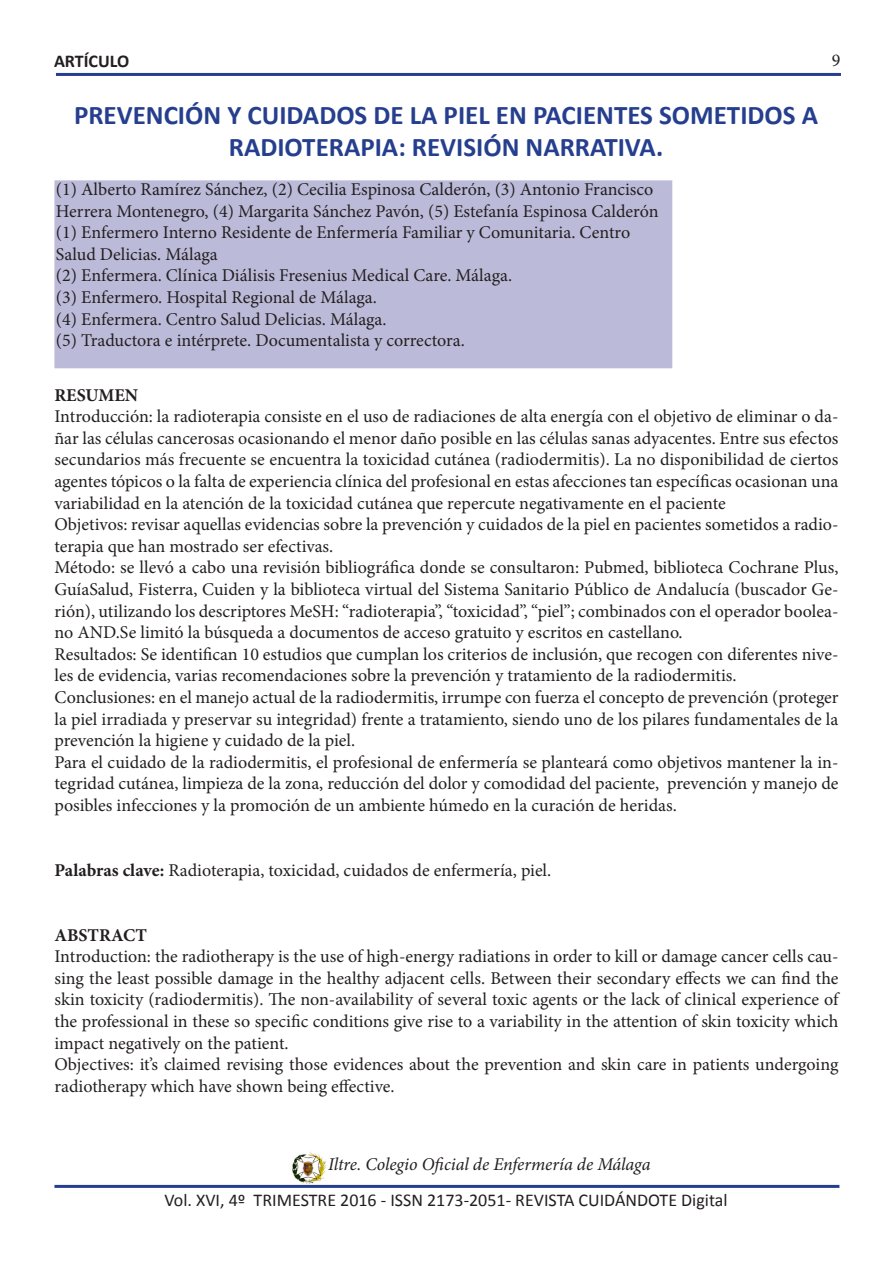
<style>
.page{position:relative;width:893px;height:1263px;background:#fff}
.page>*{position:absolute;margin:0;border:0;box-sizing:border-box;transform-origin:0 0}
.t1{font:700 27px/32.4px "Calibri";color:#253f8e;text-align:center}
.t2{font:18px/21.6px "Minion Pro";color:#231f20}
.t3{font:18px "Calibri";color:#231f20}
.t4{font:italic 18px "Minion Pro";letter-spacing:-.005em;color:#231f20}
.t5{font:700 18px "Minion Pro";color:#231f20}
.t6{font:700 18px "Calibri";color:#231f20}
.s1{font-weight:700}
</style>
<div class="page">
<img style="left:290px;top:1152px;width:37px;height:33px">
<hr style="left:54px;top:1185px;width:785px;height:3px;background:#253f8e">
<div style="left:55px;top:181px;width:617px;height:187px;background:#bbbbd9"></div>
<div style="left:54px;top:180px;width:618px;height:188px;border:2px solid #bbbbd9"></div>
<hr style="left:56px;top:73px;width:785px;height:3px;background:#253f8e">
<p class="t6" style="left:54px;top:49px;width:77px">ARTÍCULO</p>
<p class="t2" style="left:832px;top:50px;width:10px">9</p>
<p class="t1" style="left:74px;top:99px;width:745px">PREVENCIÓN Y CUIDADOS DE LA PIEL EN PACIENTES SOMETIDOS A<br>RADIOTERAPIA: REVISIÓN NARRATIVA.</p>
<p class="t2" style="left:56px;top:178px;width:604px">(1) Alberto Ramírez Sánchez, (2) Cecilia Espinosa Calderón, (3) Antonio Francisco<br>Herrera Montenegro, (4) Margarita Sánchez Pavón, (5) Estefanía Espinosa Calderón</p>
<p class="t2" style="left:56px;top:222px;width:576px">(1) Enfermero Interno Residente de Enfermería Familiar y Comunitaria. Centro<br>Salud Delicias. Málaga</p>
<p class="t2" style="left:56px;top:265px;width:458px">(2) Enfermera. Clínica Diálisis Fresenius Medical Care. Málaga.</p>
<p class="t2" style="left:56px;top:286px;width:322px">(3) Enfermero. Hospital Regional de Málaga.</p>
<p class="t2" style="left:56px;top:308px;width:332px">(4) Enfermera. Centro Salud Delicias. Málaga.</p>
<p class="t2" style="left:56px;top:330px;width:410px">(5) Traductora e intérprete. Documentalista y correctora.</p>
<p class="t5" style="left:54px;top:382px;width:85px">RESUMEN</p>
<p class="t2" style="left:54px;top:406px;width:786px;text-align:justify">Introducción: la radioterapia consiste en el uso de radiaciones de alta energía con el objetivo de eliminar o da&shy;ñar las células cancerosas ocasionando el menor daño posible en las células sanas adyacentes. Entre sus efectos secundarios más frecuente se encuentra la toxicidad cutánea (radiodermitis). La no disponibilidad de ciertos agentes tópicos o la falta de experiencia clínica del profesional en estas afecciones tan específicas ocasionan una variabilidad en la atención de la toxicidad cutánea que repercute negativamente en el paciente</p>
<p class="t2" style="left:54px;top:514px;width:785px">Objetivos: revisar aquellas evidencias sobre la prevención y cuidados de la piel en pacientes sometidos a radio&shy;terapia que han mostrado ser efectivas.</p>
<p class="t2" style="left:54px;top:557px;width:786px;text-align:justify">Método: se llevó a cabo una revisión bibliográfica donde se consultaron: Pubmed, biblioteca Cochrane Plus, GuíaSalud, Fisterra, Cuiden y la biblioteca virtual del Sistema Sanitario Público de Andalucía (buscador Ge&shy;rión), utilizando los descriptores MeSH: “radioterapia”, “toxicidad”, “piel”; combinados con el operador boolea&shy;no AND.Se limitó la búsqueda a documentos de acceso gratuito y escritos en castellano.</p>
<p class="t2" style="left:54px;top:643px;width:785px">Resultados: Se identifican 10 estudios que cumplan los criterios de inclusión, que recogen con diferentes nive&shy;les de evidencia, varias recomendaciones sobre la prevención y tratamiento de la radiodermitis.</p>
<p class="t2" style="left:54px;top:686px;width:786px;text-align:justify">Conclusiones: en el manejo actual de la radiodermitis, irrumpe con fuerza el concepto de prevención (proteger la piel irradiada y preservar su integridad) frente a tratamiento, siendo uno de los pilares fundamentales de la prevención la higiene y cuidado de la piel.</p>
<p class="t2" style="left:54px;top:751px;width:785px;text-align:justify">Para el cuidado de la radiodermitis, el profesional de enfermería se planteará como objetivos mantener la in&shy;tegridad cutánea, limpieza de la zona, reducción del dolor y comodidad del paciente, prevención y manejo de posibles infecciones y la promoción de un ambiente húmedo en la curación de heridas.</p>
<p class="t2" style="left:54px;top:859px;width:498px"><span class="s1">Palabras clave:</span> Radioterapia, toxicidad, cuidados de enfermería, piel.</p>
<p class="t5" style="left:54px;top:922px;width:94px">ABSTRACT</p>
<p class="t2" style="left:54px;top:946px;width:786px;text-align:justify">Introduction: the radiotherapy is the use of high-energy radiations in order to kill or damage cancer cells cau&shy;sing the least possible damage in the healthy adjacent cells. Between their secondary effects we can find the skin toxicity (radiodermitis). The non-availability of several toxic agents or the lack of clinical experience of the professional in these so specific conditions give rise to a variability in the attention of skin toxicity which impact negatively on the patient.</p>
<p class="t2" style="left:54px;top:1054px;width:785px">Objectives: it’s claimed revising those evidences about the prevention and skin care in patients undergoing radiotherapy which have shown being effective.</p>
<p class="t4" style="left:328px;top:1152px;width:324px">Iltre. Colegio Oficial de Enfermería de Málaga</p>
<p class="t3" style="left:164px;top:1188px;width:565px">Vol. XVI, 4º TRIMESTRE 2016 - ISSN 2173-2051- REVISTA CUIDÁNDOTE Digital</p>
</div>
